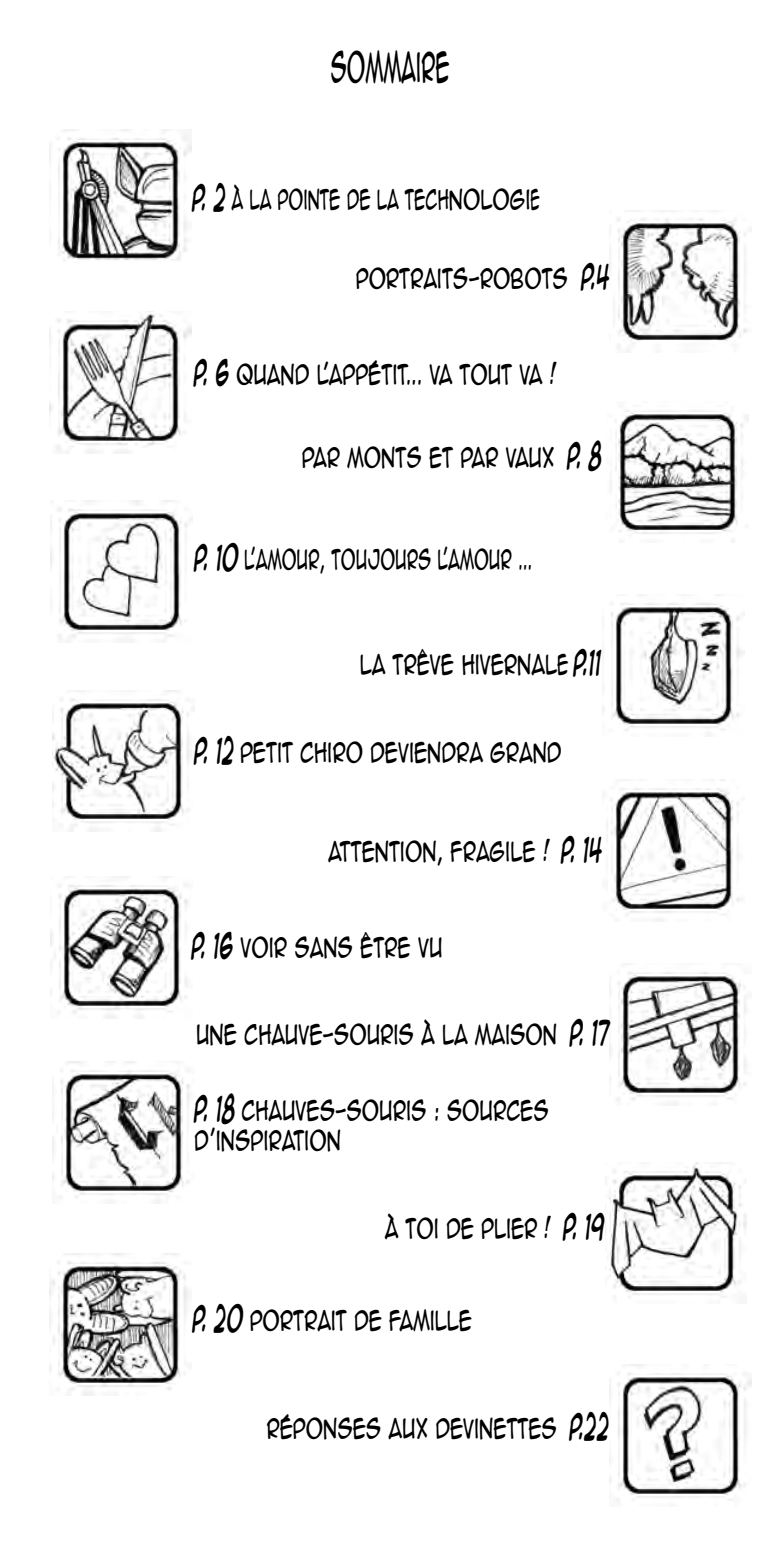
<style>
.page{position:relative;width:780px;height:1560px;background:#fff}
.page>*{position:absolute;margin:0;border:0;box-sizing:border-box;transform-origin:0 0}
.t1{font:37.5px "Anime Ace 2.0 BB";color:#000;scale:.5 1}
.t2{font:25px/30px "Anime Ace 2.0 BB";color:#000;scale:.7 1}
.t3{font:25px "Anime Ace 2.0 BB";color:#000;scale:.6 1}
.s1{font-weight:700;font-size:30px}
</style>
<div class="page">
<img style="left:50px;top:129px;width:141px;height:131px">
<img style="left:609px;top:218px;width:142px;height:130px">
<img style="left:50px;top:314px;width:141px;height:139px">
<img style="left:52px;top:690px;width:142px;height:141px">
<img style="left:605px;top:1162px;width:141px;height:135px">
<img style="left:52px;top:1061px;width:138px;height:142px">
<img style="left:51px;top:500px;width:142px;height:142px">
<img style="left:602px;top:594px;width:142px;height:137px">
<img style="left:609px;top:963px;width:138px;height:141px">
<img style="left:609px;top:1364px;width:142px;height:138px">
<img style="left:51px;top:876px;width:137px;height:142px">
<img style="left:607px;top:780px;width:134px;height:141px">
<img style="left:50px;top:1253px;width:139px;height:142px">
<img style="left:610px;top:410px;width:138px;height:133px">
<h1 class="t1" style="left:330px;top:43px;width:240px">SOMMAIRE</h1>
<p class="t3" style="left:192px;top:183px;width:581px"><span class="s1">P. 2</span> À LA POINTE DE LA TECHNOLOGIE</p>
<p class="t2" style="left:356px;top:263px;width:364px">PORTRAITS-ROBOTS <span class="s1">P.4</span></p>
<p class="t2" style="left:194px;top:358px;width:519px"><span class="s1">P. 6</span> QUAND L’APPÉTIT... VA TOUT VA !</p>
<p class="t2" style="left:302px;top:441px;width:431px">PAR MONTS ET PAR VAUX <span class="s1">P. 8</span></p>
<p class="t3" style="left:194px;top:543px;width:565px"><span class="s1">P. 10</span> L’AMOUR, TOUJOURS L’AMOUR ...</p>
<p class="t2" style="left:360px;top:648px;width:346px">LA TRÊVE HIVERNALE <span class="s1">P.11</span></p>
<p class="t2" style="left:194px;top:736px;width:526px"><span class="s1">P. 12</span> PETIT CHIRO DEVIENDRA GRAND</p>
<p class="t2" style="left:328px;top:835px;width:393px">ATTENTION, FRAGILE ! <span class="s1">P. 14</span></p>
<p class="t2" style="left:191px;top:931px;width:360px"><span class="s1">P. 16</span> VOIR SANS ÊTRE VU</p>
<p class="t2" style="left:196px;top:1018px;width:591px">UNE CHAUVE-SOURIS À LA MAISON <span class="s1">P. 17</span></p>
<p class="t2" style="left:194px;top:1094px;width:508px"><span class="s1">P. 18</span> CHAUVES-SOURIS : SOURCES<br>D’INSPIRATION</p>
<p class="t2" style="left:385px;top:1212px;width:316px">À TOI DE PLIER ! <span class="s1">P. 19</span></p>
<p class="t2" style="left:192px;top:1304px;width:401px"><span class="s1">P. 20</span> PORTRAIT DE FAMILLE</p>
<p class="t2" style="left:266px;top:1411px;width:492px">RÉPONSES AUX DEVINETTES <span class="s1">P.22</span></p>
</div>
